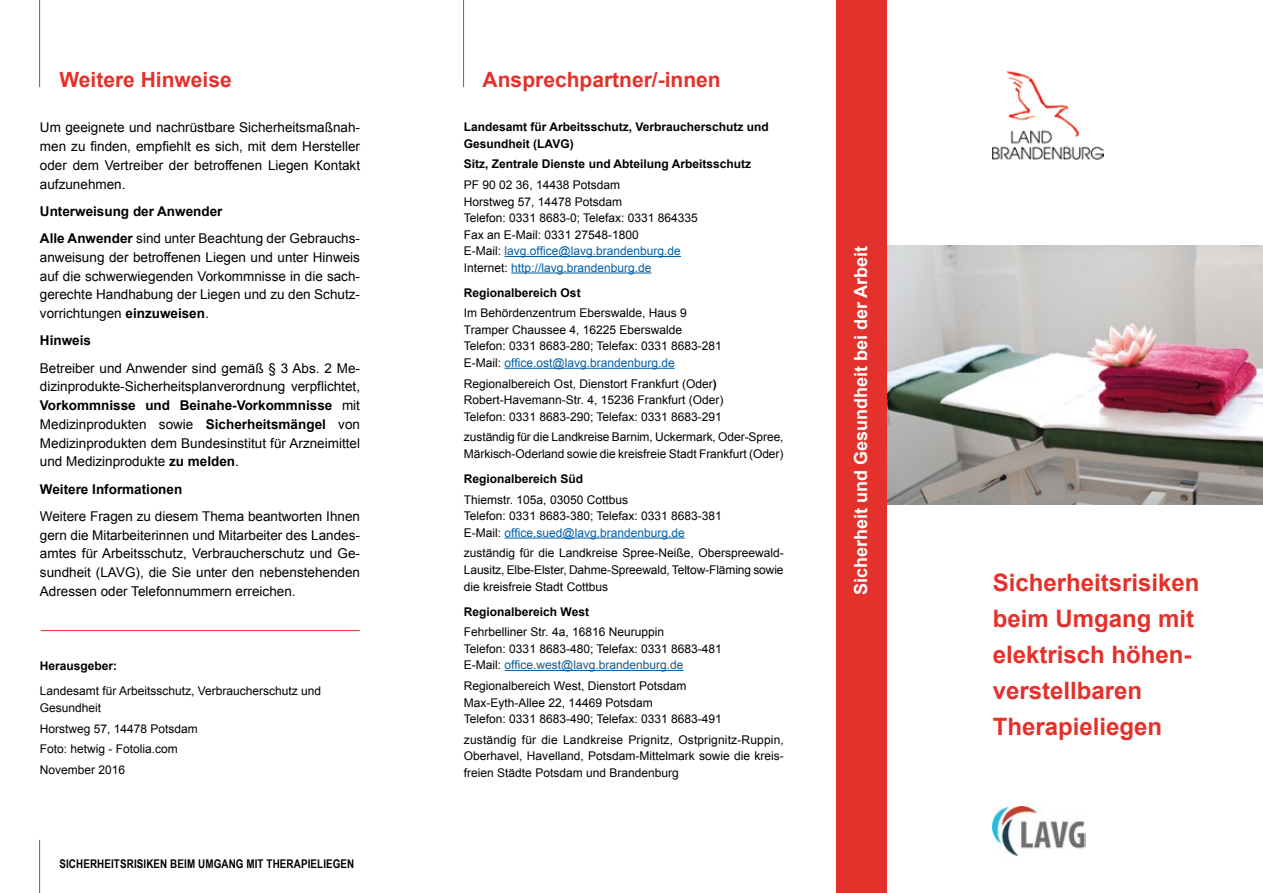
<style>
.page{position:relative;width:1263px;height:893px;background:#fff}
.page>*{position:absolute;margin:0;border:0;box-sizing:border-box;transform-origin:0 0}
.t1{font:700 24px/36px "Arial";color:#e4312b}
.t2{font:700 21px "Arial";color:#e4312b}
.t3{font:700 18px "Arial";color:#fff}
.t4{font:13.5px/18.8px "Arial";color:#000;text-align:justify}
.t5{font:700 13.5px/27.3px "Arial";color:#000}
.t6{font:12px/16.5px "Arial";color:#000}
.t7{font:700 12px/16.5px "Arial";color:#000}
.t8{font:700 12px "Arial Narrow";letter-spacing:.01em;color:#000}
.s1{font-weight:400}
.s2{font-weight:700}
.s3{color:#005ea8}
</style>
<div class="page">
<img style="left:992px;top:71px;width:111px;height:88px">
<hr style="left:463px;top:0;width:1px;height:87px;background:#e4312b">
<div style="left:836px;top:0;width:51px;height:893px;background:#e4312b"></div>
<hr style="left:39px;top:840px;width:1px;height:53px;background:#e4312b">
<hr style="left:39px;top:0;width:1px;height:87px;background:#e4312b">
<img style="left:888px;top:246px;width:375px;height:258px">
<hr style="left:41px;top:630px;width:319px;height:1px;background:#e4312b">
<hr style="left:505px;top:256px;width:176px;height:1px;background:#005ea8">
<hr style="left:511px;top:273px;width:140px;height:1px;background:#005ea8">
<hr style="left:505px;top:368px;width:170px;height:1px;background:#005ea8">
<hr style="left:505px;top:538px;width:180px;height:1px;background:#005ea8">
<hr style="left:505px;top:670px;width:179px;height:1px;background:#005ea8">
<img style="left:993px;top:806px;width:93px;height:50px">
<h2 class="t2" style="left:59px;top:66px;width:174px">Weitere Hinweise</h2>
<p class="t4" style="left:40px;top:118px;width:322px">Um geeignete und nachrüstbare Sicherheitsmaßnah&shy;men zu finden, empfiehlt es sich, mit dem Hersteller oder dem Vertreiber der betroffenen Liegen Kontakt aufzunehmen.</p>
<p class="t5" style="left:40px;top:198px;width:322px">Unterweisung der Anwender<br>Alle Anwender <span class="s1">sind unter Beachtung der Gebrauchs-</span></p>
<p class="t4" style="left:40px;top:248px;width:322px">anweisung der betroffenen Liegen und unter Hinweis auf die schwerwiegenden Vorkommnisse in die sach&shy;gerechte Handhabung der Liegen und zu den Schutz&shy;vorrichtungen <span class="s2">einzuweisen</span>.</p>
<p class="t5" style="left:40px;top:327px;width:53px">Hinweis</p>
<p class="t4" style="left:40px;top:359px;width:322px">Betreiber und Anwender sind gemäß § 3 Abs. 2 Me&shy;dizinprodukte-Sicherheitsplanverordnung verpflichtet, <span class="s2">Vorkommnisse und Beinahe-Vorkommnisse</span> mit Medizinprodukten sowie <span class="s2">Sicherheitsmängel</span> von Medizinprodukten dem Bundesinstitut für Arzneimittel und Medizinprodukte <span class="s2">zu melden</span>.</p>
<p class="t5" style="left:40px;top:476px;width:144px">Weitere Informationen</p>
<p class="t4" style="left:40px;top:507px;width:322px">Weitere Fragen zu diesem Thema beantworten Ihnen gern die Mitarbeiterinnen und Mitarbeiter des Landes&shy;amtes für Arbeitsschutz, Verbraucherschutz und Ge&shy;sundheit (LAVG), die Sie unter den nebenstehenden Adressen oder Telefonnummern erreichen.</p>
<p class="t7" style="left:40px;top:658px;width:79px">Herausgeber:</p>
<p class="t6" style="left:40px;top:683px;width:283px">Landesamt für Arbeitsschutz, Verbraucherschutz und<br>Gesundheit</p>
<p class="t6" style="left:40px;top:718px;width:160px;line-height:20.7px">Horstweg 57, 14478 Potsdam<br>Foto: hetwig - Fotolia.com<br>November 2016</p>
<p class="t8" style="left:59px;top:854px;width:296px">SICHERHEITSRISIKEN BEIM UMGANG MIT THERAPIELIEGEN</p>
<h2 class="t2" style="left:483px;top:66px;width:240px">Ansprechpartner/-innen</h2>
<p class="t7" style="left:464px;top:119px;width:306px">Landesamt für Arbeitsschutz, Verbraucherschutz und<br>Gesundheit (LAVG)</p>
<p class="t7" style="left:464px;top:156px;width:289px">Sitz, Zentrale Dienste und Abteilung Arbeitsschutz</p>
<p class="t6" style="left:464px;top:177px;width:235px">PF 90 02 36, 14438 Potsdam<br>Horstweg 57, 14478 Potsdam<br>Telefon: 0331 8683-0; Telefax: 0331 864335<br>Fax an E-Mail: 0331 27548-1800<br>E-Mail: <span class="s3">lavg.office@lavg.brandenburg.de </span>Internet: <span class="s3">http://lavg.brandenburg.de</span></p>
<p class="t7" style="left:464px;top:285px;width:118px">Regionalbereich Ost</p>
<p class="t6" style="left:464px;top:305px;width:259px">Im Behördenzentrum Eberswalde, Haus 9<br>Tramper Chaussee 4, 16225 Eberswalde Telefon: 0331 8683-280; Telefax: 0331 8683-281<br>E-Mail: <span class="s3">office.ost@lavg.brandenburg.de</span></p>
<p class="t6" style="left:464px;top:375px;width:261px">Regionalbereich Ost, Dienstort Frankfurt (Oder<span class="s2">)<br></span>Robert-Havemann-Str. 4, 15236 Frankfurt (Oder)<br>Telefon: 0331 8683-290; Telefax: 0331 8683-291</p>
<p class="t6" style="left:464px;top:429px;width:321px">zuständig für die Landkreise Barnim, Uckermark, Oder-Spree,<br>Märkisch-Oderland sowie die kreisfreie Stadt Frankfurt (Oder)</p>
<p class="t7" style="left:464px;top:471px;width:121px">Regionalbereich Süd</p>
<p class="t6" style="left:464px;top:491px;width:259px">Thiemstr. 105a, 03050 Cottbus<br>Telefon: 0331 8683-380; Telefax: 0331 8683-381<br>E-Mail: <span class="s3">office.sued@lavg.brandenburg.de</span></p>
<p class="t6" style="left:464px;top:545px;width:321px;text-align:justify">zuständig für die Landkreise Spree-Neiße, Oberspreewald-Lausitz, Elbe-Elster, Dahme-Spreewald, Teltow-Fläming sowie die kreisfreie Stadt Cottbus</p>
<p class="t7" style="left:464px;top:603px;width:127px">Regionalbereich West</p>
<p class="t6" style="left:464px;top:624px;width:259px">Fehrbelliner Str. 4a, 16816 Neuruppin<br>Telefon: 0331 8683-480; Telefax: 0331 8683-481<br>E-Mail: <span class="s3">office.west@lavg.brandenburg.de</span></p>
<p class="t6" style="left:464px;top:678px;width:259px">Regionalbereich West, Dienstort Potsdam<br>Max-Eyth-Allee 22, 14469 Potsdam<br>Telefon: 0331 8683-490; Telefax: 0331 8683-491</p>
<p class="t6" style="left:464px;top:731px;width:321px;text-align:justify">zuständig für die Landkreise Prignitz, Ostprignitz-Ruppin, Oberhavel, Havelland, Potsdam-Mittelmark sowie die kreis&shy;freien Städte Potsdam und Brandenburg</p>
<h3 class="t3" style="left:849px;top:595px;width:351px;rotate:-90deg">Sicherheit und Gesundheit bei der Arbeit</h3>
<h1 class="t1" style="left:993px;top:565px;width:208px">Sicherheitsrisiken beim Umgang mit elektrisch höhen&shy;verstellbaren<br>Therapieliegen</h1>
</div>
